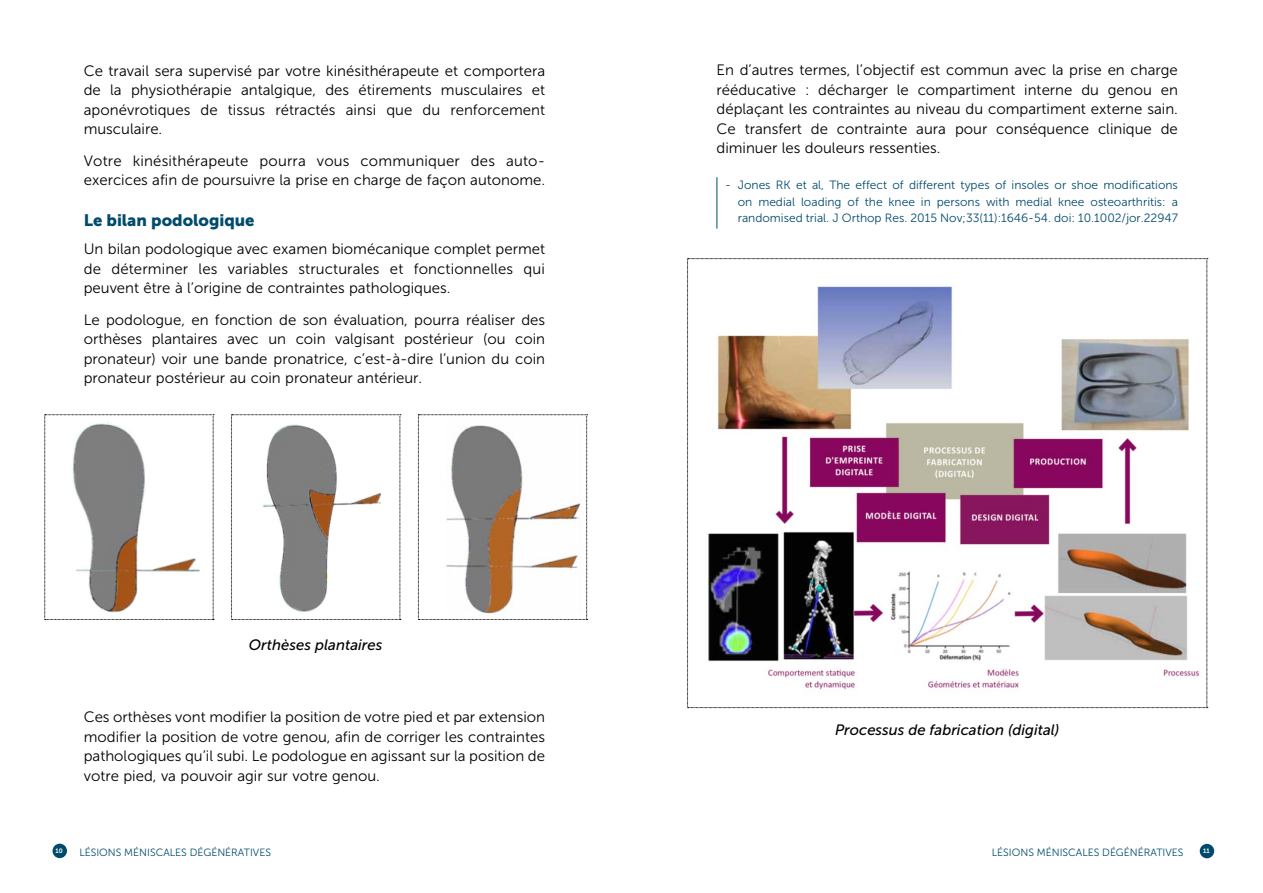
<style>
.page{position:relative;width:1263px;height:893px;background:#fff}
.page>*{position:absolute;margin:0;border:0;box-sizing:border-box;transform-origin:0 0}
.t1{font:16.5px "Museo Sans 900";color:#004b6c}
.t2{font:15px/19.5px "Museo Sans 300";color:#000;text-align:justify}
.t3{font:italic 15px "Museo Sans 500";color:#000}
.t4{font:12px/16.5px "Museo Sans 300";color:#004b6c;text-align:justify}
.t5{font:10.5px "Museo Sans 300";color:#004b6c}
.t6{font:6.45px "Museo Sans 700";color:#fff}
</style>
<div class="page">
<div style="left:53px;top:844px;width:14px;height:14px;background:#004b6c;border-radius:50%"></div>
<div style="left:1200px;top:844px;width:14px;height:14px;background:#004b6c;border-radius:50%"></div>
<svg style="left:45px;top:414px;width:169px;height:206px"></svg>
<svg style="left:231px;top:414px;width:170px;height:206px"></svg>
<svg style="left:418px;top:414px;width:170px;height:206px"></svg>
<img style="left:687px;top:258px;width:521px;height:450px">
<hr style="left:716px;top:177px;width:1px;height:52px;background:#004b6c">
<p class="t2" style="left:84px;top:61px;width:463px">Ce travail sera supervisé par votre kinésithérapeute et comportera de la physiothérapie antalgique, des étirements musculaires et aponévrotiques de tissus rétractés ainsi que du renforcement musculaire.</p>
<p class="t2" style="left:84px;top:151px;width:463px">Votre kinésithérapeute pourra vous communiquer des auto&shy;exercices afin de poursuivre la prise en charge de façon autonome.</p>
<p class="t1" style="left:84px;top:211px;width:172px">Le bilan podologique</p>
<p class="t2" style="left:84px;top:239px;width:463px">Un bilan podologique avec examen biomécanique complet permet de déterminer les variables structurales et fonctionnelles qui peuvent être à l’origine de contraintes pathologiques.</p>
<p class="t2" style="left:84px;top:310px;width:463px">Le podologue, en fonction de son évaluation, pourra réaliser des orthèses plantaires avec un coin valgisant postérieur (ou coin pronateur) voir une bande pronatrice, c’est-à-dire l’union du coin pronateur postérieur au coin pronateur antérieur.</p>
<p class="t3" style="left:249px;top:636px;width:135px">Orthèses plantaires</p>
<p class="t2" style="left:84px;top:707px;width:463px">Ces orthèses vont modifier la position de votre pied et par extension modifier la position de votre genou, afin de corriger les contraintes pathologiques qu’il subi. Le podologue en agissant sur la position de votre pied, va pouvoir agir sur votre genou.</p>
<p class="t2" style="left:716px;top:60px;width:463px">En d’autres termes, l’objectif est commun avec la prise en charge rééducative : décharger le compartiment interne du genou en déplaçant les contraintes au niveau du compartiment externe sain.<br>Ce transfert de contrainte aura pour conséquence clinique de diminuer les douleurs ressenties.</p>
<p class="t4" style="left:738px;top:177px;width:442px;text-indent:-13px">- Jones RK et al, The effect of different types of insoles or shoe modifications on medial loading of the knee in persons with medial knee osteoarthritis: a randomised trial. J Orthop Res. 2015 Nov;33(11):1646-54. doi: 10.1002/jor.22947</p>
<p class="t3" style="left:835px;top:721px;width:226px">Processus de fabrication (digital)</p>
<p class="t6" style="left:56px;top:847px;width:9px">10</p>
<p class="t5" style="left:79px;top:847px;width:193px">LÉSIONS MÉNISCALES DÉGÉNÉRATIVES</p>
<p class="t5" style="left:992px;top:847px;width:193px">LÉSIONS MÉNISCALES DÉGÉNÉRATIVES</p>
<p class="t6" style="left:1203px;top:848px;width:8px">11</p>
</div>
